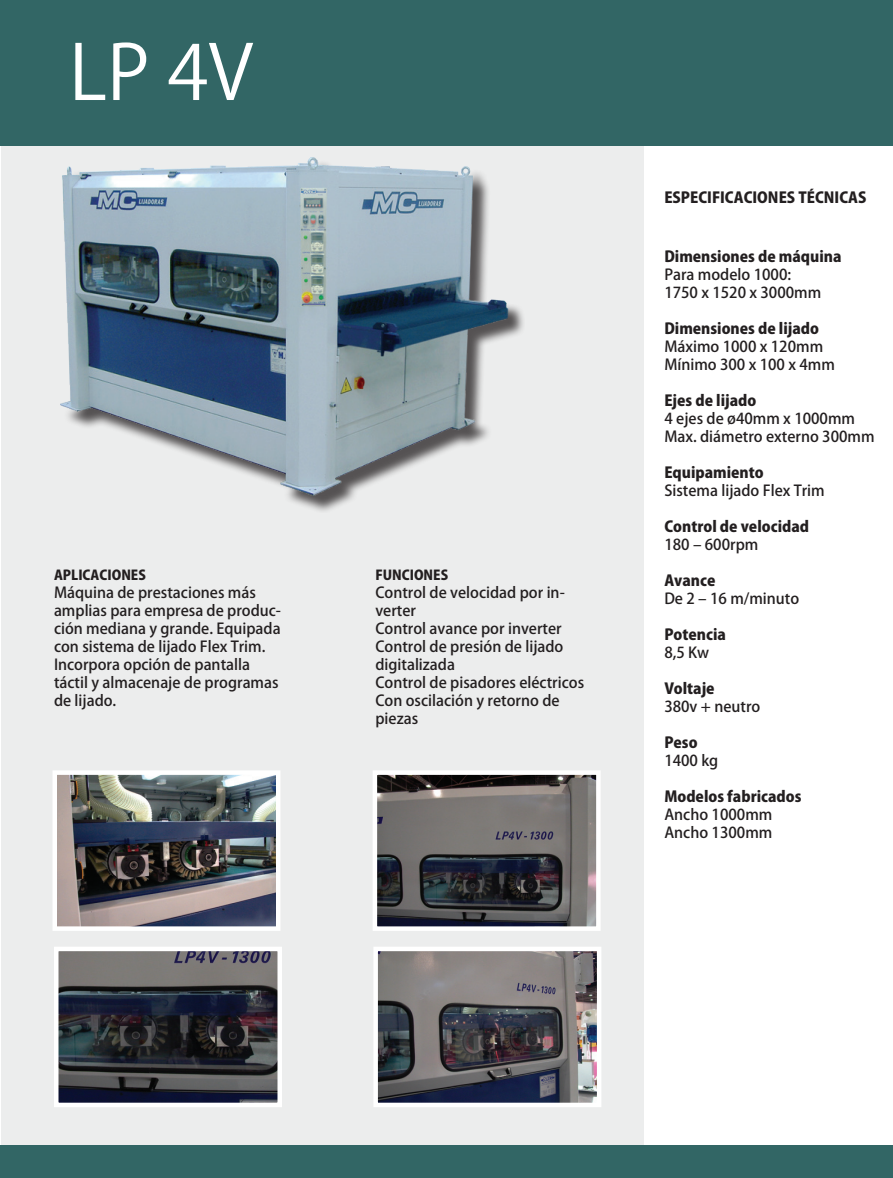
<style>
.page{position:relative;width:893px;height:1178px;background:#fff}
.page>*{position:absolute;margin:0;border:0;box-sizing:border-box;transform-origin:0 0}
.t1{font:75px "Koz Go Pro";color:#fff}
.t2{font:500 15px/18px "Koz Go Pro";color:#231f20}
.t3{font:800 15px "Koz Go Pro";color:#231f20}
.t4{font:800 13.5px "Koz Go Pro";color:#231f20}
</style>
<div class="page">
<div style="left:1px;top:146px;width:643px;height:1032px;background:#eceded"></div>
<div style="left:62px;top:159px;width:462px;height:354px;background:#231f20;opacity:.75"></div>
<img style="left:60px;top:157px;width:448px;height:339px">
<img style="left:57px;top:775px;width:218px;height:151px">
<div style="left:52px;top:770px;width:228px;height:161px;border:4px solid #fff"></div>
<img style="left:378px;top:775px;width:218px;height:151px">
<div style="left:373px;top:770px;width:228px;height:161px;border:4px solid #fff"></div>
<img style="left:378px;top:952px;width:218px;height:150px">
<div style="left:373px;top:947px;width:228px;height:160px;border:4px solid #fff"></div>
<img style="left:59px;top:952px;width:218px;height:150px">
<div style="left:54px;top:947px;width:228px;height:160px;border:4px solid #fff"></div>
<div style="left:0;top:1145px;width:893px;height:33px;background:#326665"></div>
<div style="left:0;top:0;width:893px;height:146px;background:#326665"></div>
<h1 class="t1" style="left:69px;top:24px;width:186px">LP 4V</h1>
<p class="t4" style="left:54px;top:567px;width:93px">APLICACIONES</p>
<p class="t2" style="left:54px;top:585px;width:229px">Máquina de prestaciones más amplias para empresa de produc&shy;ción mediana y grande. Equipada con sistema de lijado Flex Trim.<br>Incorpora opción de pantalla táctil y almacenaje de programas de lijado.</p>
<p class="t4" style="left:375px;top:567px;width:74px">FUNCIONES</p>
<p class="t2" style="left:375px;top:585px;width:210px">Control de velocidad por in&shy;verter<br>Control avance por inverter<br>Control de presión de lijado digitalizada<br>Control de pisadores eléctricos<br>Con oscilación y retorno de piezas</p>
<p class="t3" style="left:664px;top:187px;width:204px">ESPECIFICACIONES TÉCNICAS</p>
<p class="t3" style="left:664px;top:247px;width:179px">Dimensiones de máquina</p>
<p class="t2" style="left:664px;top:267px;width:158px">Para modelo 1000:<br>1750 x 1520 x 3000mm</p>
<p class="t3" style="left:664px;top:319px;width:156px">Dimensiones de lijado</p>
<p class="t2" style="left:664px;top:339px;width:172px">Máximo 1000 x 120mm<br>Mínimo 300 x 100 x 4mm</p>
<p class="t3" style="left:664px;top:391px;width:94px">Ejes de lijado</p>
<p class="t2" style="left:664px;top:411px;width:212px">4 ejes de ø40mm x 1000mm<br>Max. diámetro externo 300mm</p>
<p class="t3" style="left:664px;top:463px;width:101px">Equipamiento</p>
<p class="t2" style="left:664px;top:483px;width:162px">Sistema lijado Flex Trim</p>
<p class="t3" style="left:664px;top:517px;width:146px">Control de velocidad</p>
<p class="t2" style="left:664px;top:537px;width:96px">180 – 600rpm</p>
<p class="t3" style="left:664px;top:571px;width:53px">Avance</p>
<p class="t2" style="left:664px;top:591px;width:136px">De 2 – 16 m/minuto</p>
<p class="t3" style="left:664px;top:625px;width:63px">Potencia</p>
<p class="t2" style="left:664px;top:645px;width:46px">8,5 Kw</p>
<p class="t3" style="left:664px;top:679px;width:52px">Voltaje</p>
<p class="t2" style="left:664px;top:699px;width:98px">380v + neutro</p>
<p class="t3" style="left:664px;top:733px;width:35px">Peso</p>
<p class="t2" style="left:664px;top:753px;width:55px">1400 kg</p>
<p class="t3" style="left:664px;top:787px;width:139px">Modelos fabricados</p>
<p class="t2" style="left:664px;top:807px;width:110px">Ancho 1000mm<br>Ancho 1300mm</p>
</div>
